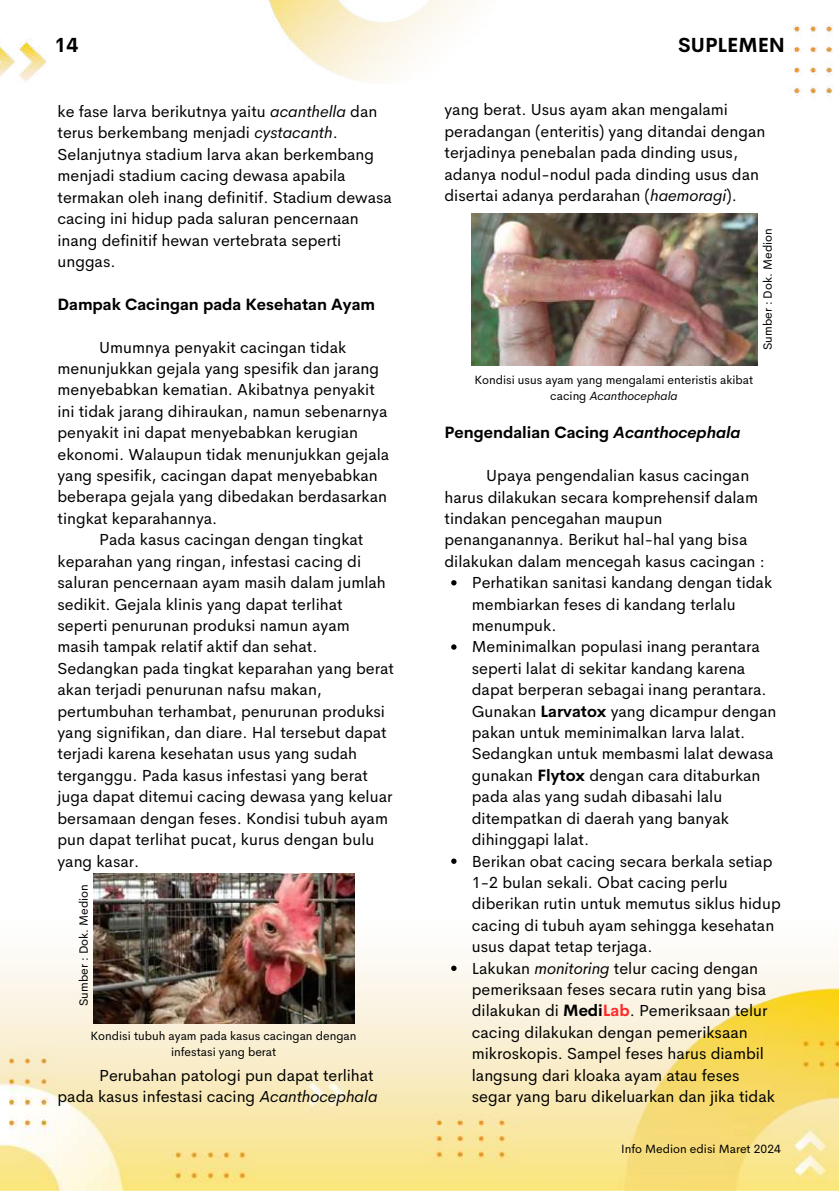
<style>
.page{position:relative;width:839px;height:1191px;background:#fff}
.page>*{position:absolute;margin:0;border:0;box-sizing:border-box;transform-origin:0 0}
.t1{font:700 20px "Cerebri Sans";color:#000}
.t2{font:16px/21.4px "Cerebri Sans";color:#000}
.t3{font:700 16px "Cerebri Sans";color:#000}
.t4{font:12px/16px "Cerebri Sans";color:#000;text-align:center}
.s1{font-style:italic}
.s2{font-weight:700}
.s3{font-weight:700;color:#ff2a2a}
</style>
<div class="page">
<img style="left:0;top:0;width:838px;height:1191px">
<img style="left:93px;top:873px;width:261px;height:150px">
<img style="left:472px;top:214px;width:285px;height:151px">
<svg style="left:451px;top:580px;width:5px;height:5px"></svg>
<svg style="left:451px;top:644px;width:5px;height:6px"></svg>
<svg style="left:451px;top:859px;width:5px;height:5px"></svg>
<svg style="left:451px;top:966px;width:5px;height:5px"></svg>
<p class="t1" style="left:54px;top:32px;width:25px">14</p>
<p class="t1" style="left:678px;top:32px;width:108px">SUPLEMEN</p>
<p class="t2" style="left:57px;top:101px;width:336px">ke fase larva berikutnya yaitu <span class="s1">acanthella</span> dan terus berkembang menjadi <span class="s1">cystacanth</span>.<br>Selanjutnya stadium larva akan berkembang menjadi stadium cacing dewasa apabila termakan oleh inang definitif. Stadium dewasa cacing ini hidup pada saluran pencernaan inang definitif hewan vertebrata seperti unggas.</p>
<p class="t3" style="left:57px;top:294px;width:319px">Dampak Cacingan pada Kesehatan Ayam</p>
<p class="t2" style="left:99px;top:336px;width:248px">Umumnya penyakit cacingan tidak</p>
<p class="t2" style="left:57px;top:358px;width:323px">menunjukkan gejala yang spesifik dan jarang</p>
<p class="t2" style="left:57px;top:379px;width:319px">menyebabkan kematian. Akibatnya penyakit</p>
<p class="t2" style="left:57px;top:401px;width:331px">ini tidak jarang dihiraukan, namun sebenarnya</p>
<p class="t2" style="left:57px;top:422px;width:302px">penyakit ini dapat menyebabkan kerugian</p>
<p class="t2" style="left:57px;top:443px;width:333px">ekonomi. Walaupun tidak menunjukkan gejala</p>
<p class="t2" style="left:57px;top:465px;width:322px">yang spesifik, cacingan dapat menyebabkan</p>
<p class="t2" style="left:57px;top:486px;width:331px">beberapa gejala yang dibedakan berdasarkan</p>
<p class="t2" style="left:57px;top:508px;width:161px">tingkat keparahannya.</p>
<p class="t2" style="left:99px;top:529px;width:266px">Pada kasus cacingan dengan tingkat</p>
<p class="t2" style="left:57px;top:550px;width:305px">keparahan yang ringan, infestasi cacing di</p>
<p class="t2" style="left:57px;top:572px;width:330px">saluran pencernaan ayam masih dalam jumlah</p>
<p class="t2" style="left:57px;top:593px;width:286px">sedikit. Gejala klinis yang dapat terlihat</p>
<p class="t2" style="left:57px;top:615px;width:294px">seperti penurunan produksi namun ayam</p>
<p class="t2" style="left:57px;top:636px;width:261px">masih tampak relatif aktif dan sehat.</p>
<p class="t2" style="left:57px;top:658px;width:338px">Sedangkan pada tingkat keparahan yang berat</p>
<p class="t2" style="left:57px;top:679px;width:266px">akan terjadi penurunan nafsu makan,</p>
<p class="t2" style="left:57px;top:700px;width:329px">pertumbuhan terhambat, penurunan produksi</p>
<p class="t2" style="left:57px;top:722px;width:331px">yang signifikan, dan diare. Hal tersebut dapat</p>
<p class="t2" style="left:57px;top:743px;width:301px">terjadi karena kesehatan usus yang sudah</p>
<p class="t2" style="left:57px;top:765px;width:312px">terganggu. Pada kasus infestasi yang berat</p>
<p class="t2" style="left:57px;top:786px;width:336px">juga dapat ditemui cacing dewasa yang keluar</p>
<p class="t2" style="left:57px;top:807px;width:332px">bersamaan dengan feses. Kondisi tubuh ayam</p>
<p class="t2" style="left:57px;top:829px;width:318px">pun dapat terlihat pucat, kurus dengan bulu</p>
<p class="t2" style="left:57px;top:850px;width:83px">yang kasar.</p>
<p class="t4" style="left:76px;top:1006px;width:123px;rotate:-90deg">Sumber : Dok. Medion</p>
<p class="t4" style="left:91px;top:1028px;width:267px">Kondisi tubuh ayam pada kasus cacingan dengan infestasi yang berat</p>
<p class="t2" style="left:57px;top:1064px;width:321px;text-align:right">Perubahan patologi pun dapat terlihat<br>pada kasus infestasi cacing <span class="s1">Acanthocephala</span></p>
<p class="t2" style="left:444px;top:99px;width:322px">yang berat. Usus ayam akan mengalami peradangan (enteritis) yang ditandai dengan terjadinya penebalan pada dinding usus, adanya nodul-nodul pada dinding usus dan disertai adanya perdarahan (<span class="s1">haemoragi</span>).</p>
<p class="t4" style="left:759px;top:350px;width:123px;rotate:-90deg">Sumber : Dok. Medion</p>
<p class="t4" style="left:474px;top:372px;width:280px">Kondisi usus ayam yang mengalami enteristis akibat cacing <span class="s1">Acanthocephala</span></p>
<p class="t3" style="left:444px;top:422px;width:297px">Pengendalian Cacing <span class="s1">Acanthocephala</span></p>
<p class="t2" style="left:486px;top:465px;width:264px">Upaya pengendalian kasus cacingan</p>
<p class="t2" style="left:444px;top:486px;width:315px">harus dilakukan secara komprehensif dalam</p>
<p class="t2" style="left:444px;top:508px;width:219px">tindakan pencegahan maupun</p>
<p class="t2" style="left:444px;top:529px;width:304px">penanganannya. Berikut hal-hal yang bisa</p>
<p class="t2" style="left:444px;top:550px;width:322px">dilakukan dalam mencegah kasus cacingan :</p>
<p class="t2" style="left:472px;top:572px;width:302px">Perhatikan sanitasi kandang dengan tidak</p>
<p class="t2" style="left:472px;top:593px;width:265px">membiarkan feses di kandang terlalu</p>
<p class="t2" style="left:472px;top:615px;width:86px">menumpuk.</p>
<p class="t2" style="left:472px;top:636px;width:289px">Meminimalkan populasi inang perantara</p>
<p class="t2" style="left:472px;top:658px;width:275px">seperti lalat di sekitar kandang karena</p>
<p class="t2" style="left:472px;top:679px;width:296px">dapat berperan sebagai inang perantara.</p>
<p class="t2" style="left:472px;top:700px;width:306px">Gunakan <span class="s2">Larvatox</span> yang dicampur dengan</p>
<p class="t2" style="left:472px;top:722px;width:275px">pakan untuk meminimalkan larva lalat.</p>
<p class="t2" style="left:472px;top:743px;width:303px">Sedangkan untuk membasmi lalat dewasa</p>
<p class="t2" style="left:472px;top:765px;width:290px">gunakan <span class="s2">Flytox</span> dengan cara ditaburkan</p>
<p class="t2" style="left:472px;top:786px;width:252px">pada alas yang sudah dibasahi lalu</p>
<p class="t2" style="left:472px;top:807px;width:258px">ditempatkan di daerah yang banyak</p>
<p class="t2" style="left:472px;top:829px;width:119px">dihinggapi lalat.</p>
<p class="t2" style="left:472px;top:850px;width:302px">Berikan obat cacing secara berkala setiap</p>
<p class="t2" style="left:472px;top:872px;width:257px">1-2 bulan sekali. Obat cacing perlu</p>
<p class="t2" style="left:472px;top:893px;width:310px">diberikan rutin untuk memutus siklus hidup</p>
<p class="t2" style="left:472px;top:915px;width:304px">cacing di tubuh ayam sehingga kesehatan</p>
<p class="t2" style="left:472px;top:936px;width:182px">usus dapat tetap terjaga.</p>
<p class="t2" style="left:472px;top:957px;width:288px">Lakukan <span class="s1">monitoring</span> telur cacing dengan</p>
<p class="t2" style="left:472px;top:979px;width:296px">pemeriksaan feses secara rutin yang bisa</p>
<p class="t2" style="left:472px;top:1000px;width:297px">dilakukan di <span class="s2">Medi</span><span class="s3">Lab</span>. Pemeriksaan telur</p>
<p class="t2" style="left:472px;top:1022px;width:277px">cacing dilakukan dengan pemeriksaan</p>
<p class="t2" style="left:472px;top:1043px;width:294px">mikroskopis. Sampel feses harus diambil</p>
<p class="t2" style="left:472px;top:1064px;width:269px">langsung dari kloaka ayam atau feses</p>
<p class="t2" style="left:472px;top:1086px;width:304px">segar yang baru dikeluarkan dan jika tidak</p>
<p class="t4" style="left:621px;top:1141px;width:161px">Info Medion edisi Maret 2024</p>
</div>
